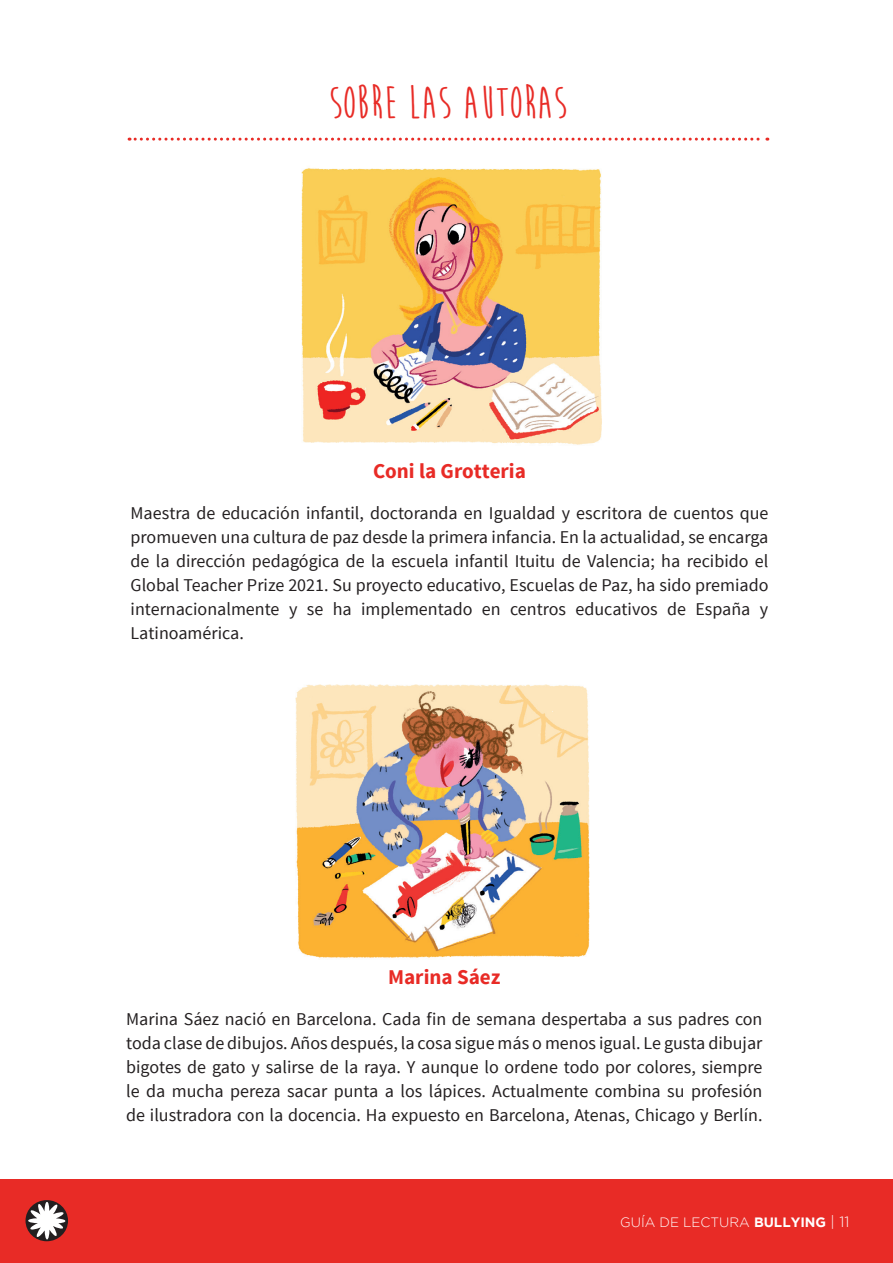
<style>
.page{position:relative;width:893px;height:1263px;background:#fff}
.page>*{position:absolute;margin:0;border:0;box-sizing:border-box;transform-origin:0 0}
._0_Títols_Interiors{font:700 46.5px "Moon Flower";color:#e82b26}
.text{font:700 21px "Source Sans Pro";color:#e82b26}
.text-2{font:18px/24px "Source Sans Pro";color:#231f20;text-align:justify}
.t1{font:300 13.5px "Gotham";color:#fff}
.s1{font-weight:700}
.s2{font-size:15px}
</style>
<div class="page">
<div style="left:0;top:1179px;width:893px;height:84px;background:#e82b26"></div>
<div style="left:26px;top:1200px;width:42px;height:41px;background:#231f20;border-radius:50%"></div>
<svg style="left:28px;top:1202px;width:37px;height:37px"></svg>
<svg style="left:129px;top:138px;width:639px;height:3px"></svg>
<img style="left:301px;top:168px;width:301px;height:277px">
<img style="left:295px;top:684px;width:295px;height:274px">
<p class="_0_Títols_Interiors" style="left:329px;top:78px;width:239px">SOBRE LAS AUTORAS</p>
<p class="text" style="left:373px;top:457px;width:154px">Coni la Grotteria</p>
<p class="text-2" style="left:131px;top:501px;width:639px">Maestra de educación infantil, doctoranda en Igualdad y escritora de cuentos que promueven una cultura de paz desde la primera infancia. En la actualidad, se encarga de la dirección pedagógica de la escuela infantil Ituitu de Valencia; ha recibido el Global Teacher Prize 2021. Su proyecto educativo, Escuelas de Paz, ha sido premiado internacionalmente y se ha implementado en centros educativos de España y Latinoamérica.</p>
<p class="text" style="left:388px;top:964px;width:114px">Marina Sáez</p>
<p class="text-2" style="left:126px;top:1007px;width:638px">Marina Sáez nació en Barcelona. Cada fin de semana despertaba a sus padres con toda clase de dibujos. Años después, la cosa sigue más o menos igual. Le gusta dibujar bigotes de gato y salirse de la raya. Y aunque lo ordene todo por colores, siempre le da mucha pereza sacar punta a los lápices. Actualmente combina su profesión de ilustradora con la docencia. Ha expuesto en Barcelona, Atenas, Chicago y Berlín.</p>
<p class="t1" style="left:620px;top:1215px;width:231px">GUÍA DE LECTURA <span class="s1">BULLYING</span> <span class="s2">| 11</span></p>
</div>
